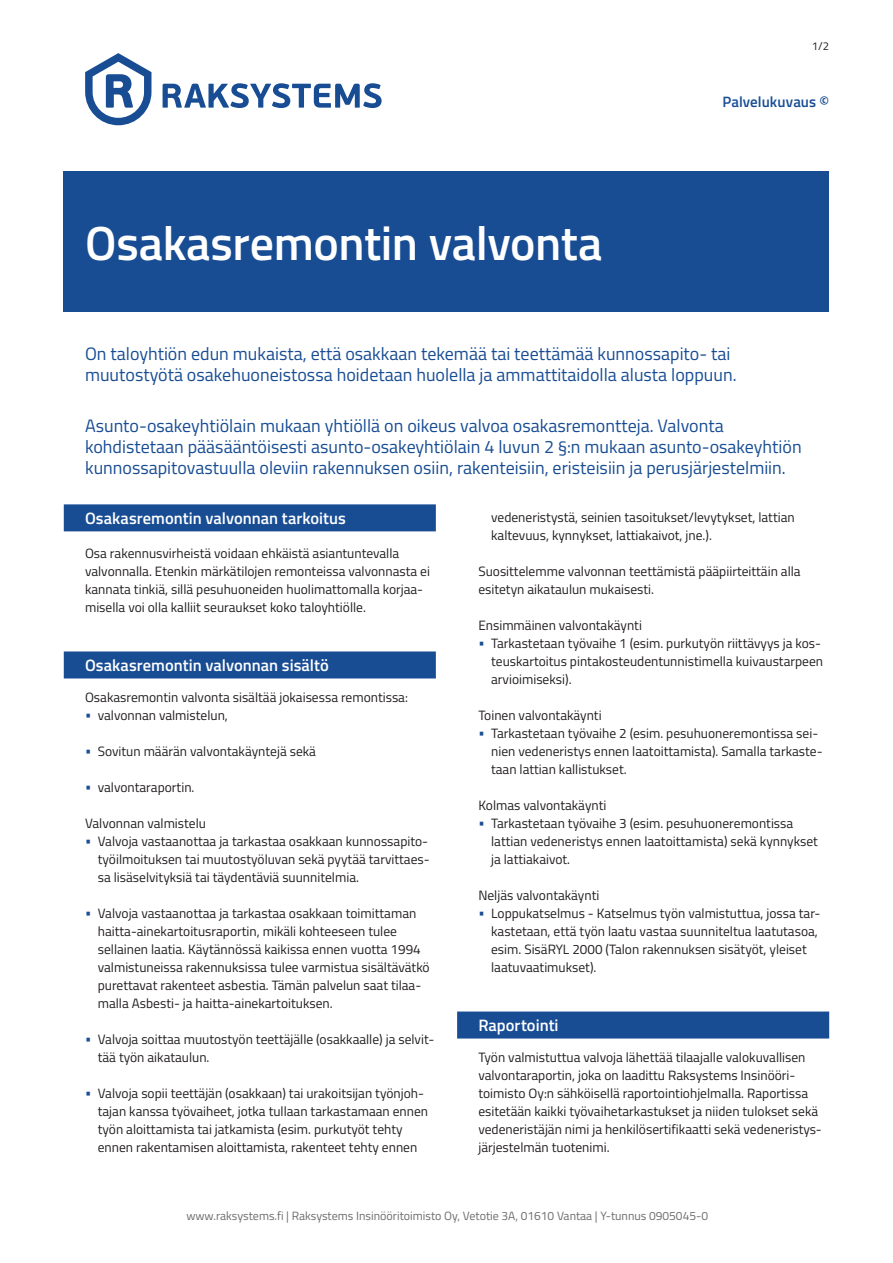
<style>
.page{position:relative;width:893px;height:1263px;background:#fff}
.page>*{position:absolute;margin:0;border:0;box-sizing:border-box;transform-origin:0 0}
.Pääotsikko{font:600 48px "Titillium";letter-spacing:-.01em;color:#fff}
.Ingressi{font:18px/21px "Titillium";color:#184d94}
.Pikkuotsikko{font:600 16.5px "Titillium";color:#fff}
.t1{font:600 15px "Titillium";letter-spacing:.005em;color:#184d94}
.Leipis{font:13.5px/18px "Titillium";color:#231f20}
.t2{font:12px "Titillium";color:#6c6d70}
.Leipis-2{font:11.4px "Titillium";color:#231f20}
.s1{color:#184d94}
</style>
<div class="page">
<div style="left:64px;top:172px;width:765px;height:140px;background:#184d94"></div>
<svg style="left:163px;top:83px;width:219px;height:25px"></svg>
<svg style="left:85px;top:53px;width:66px;height:72px"></svg>
<div style="left:64px;top:504px;width:372px;height:27px;background:#184d94"></div>
<div style="left:64px;top:651px;width:372px;height:27px;background:#184d94"></div>
<div style="left:457px;top:1011px;width:372px;height:27px;background:#184d94"></div>
<p class="Leipis-2" style="left:812px;top:37px;width:19px">1/2</p>
<p class="Pääotsikko" style="left:85px;top:207px;width:519px">Osakasremontin valvonta</p>
<p class="t1" style="left:722px;top:90px;width:108px">Palvelukuvaus ©</p>
<p class="Ingressi" style="left:85px;top:342px;width:653px">On taloyhtiön edun mukaista, että osakkaan tekemää tai teettämää kunnossapito- tai muutostyötä osakehuoneistossa hoidetaan huolella ja ammattitaidolla alusta loppuun.</p>
<p class="Ingressi" style="left:85px;top:414px;width:718px">Asunto-osakeyhtiölain mukaan yhtiöllä on oikeus valvoa osakasremontteja. Valvonta kohdistetaan pääsääntöisesti asunto-osakeyhtiölain 4 luvun 2 §:n mukaan asunto-osakeyhtiön kunnossapitovastuulla oleviin rakennuksen osiin, rakenteisiin, eristeisiin ja perusjärjestelmiin.</p>
<p class="Pikkuotsikko" style="left:85px;top:506px;width:262px">Osakasremontin valvonnan tarkoitus</p>
<p class="Leipis" style="left:85px;top:544px;width:346px">Osa rakennusvirheistä voidaan ehkäistä asiantuntevalla valvonnalla. Etenkin märkätilojen remonteissa valvonnasta ei kannata tinkiä, sillä pesuhuoneiden huolimattomalla korjaa&shy;misella voi olla kalliit seuraukset koko taloyhtiölle.</p>
<p class="Pikkuotsikko" style="left:85px;top:653px;width:245px">Osakasremontin valvonnan sisältö</p>
<p class="Leipis" style="left:85px;top:688px;width:324px">Osakasremontin valvonta sisältää jokaisessa remontissa:</p>
<p class="Leipis" style="left:85px;top:706px;width:144px"><span class="s1">•</span> valvonnan valmistelun,</p>
<p class="Leipis" style="left:85px;top:742px;width:232px"><span class="s1">•</span> Sovitun määrän valvontakäyntejä sekä</p>
<p class="Leipis" style="left:85px;top:778px;width:111px"><span class="s1">•</span> valvontaraportin.</p>
<p class="Leipis" style="left:85px;top:814px;width:122px">Valvonnan valmistelu</p>
<p class="Leipis" style="left:98px;top:832px;width:333px;text-align:justify;text-indent:-13px"><span class="s1">•</span> Valvoja vastaanottaa ja tarkastaa osakkaan kunnossapito&shy;työilmoituksen tai muutostyöluvan sekä pyytää tarvittaes&shy;sa lisäselvityksiä tai täydentäviä suunnitelmia.</p>
<p class="Leipis" style="left:98px;top:904px;width:333px;text-indent:-13px"><span class="s1">•</span> Valvoja vastaanottaa ja tarkastaa osakkaan toimittaman haitta-ainekartoitusraportin, mikäli kohteeseen tulee sellainen laatia. Käytännössä kaikissa ennen vuotta 1994 valmistuneissa rakennuksissa tulee varmistua sisältävätkö purettavat rakenteet asbestia. Tämän palvelun saat tilaa&shy;malla Asbesti- ja haitta-ainekartoituksen.</p>
<p class="Leipis" style="left:98px;top:1030px;width:338px;text-indent:-13px"><span class="s1">•</span> Valvoja soittaa muutostyön teettäjälle (osakkaalle) ja selvit&shy;tää työn aikataulun.</p>
<p class="Leipis" style="left:98px;top:1084px;width:332px;text-indent:-13px"><span class="s1">•</span> Valvoja sopii teettäjän (osakkaan) tai urakoitsijan työnjoh&shy;tajan kanssa työvaiheet, jotka tullaan tarkastamaan ennen työn aloittamista tai jatkamista (esim. purkutyöt tehty ennen rakentamisen aloittamista, rakenteet tehty ennen</p>
<p class="Leipis" style="left:491px;top:508px;width:305px">vedeneristystä, seinien tasoitukset/levytykset, lattian kaltevuus, kynnykset, lattiakaivot, jne.).</p>
<p class="Leipis" style="left:478px;top:562px;width:324px">Suosittelemme valvonnan teettämistä pääpiirteittäin alla esitetyn aikataulun mukaisesti.</p>
<p class="Leipis" style="left:478px;top:616px;width:165px">Ensimmäinen valvontakäynti</p>
<p class="Leipis" style="left:491px;top:634px;width:333px;text-indent:-13px"><span class="s1">•</span> Tarkastetaan työvaihe 1 (esim. purkutyön riittävyys ja kos&shy;teuskartoitus pintakosteudentunnistimella kuivaustarpeen arvioimiseksi).</p>
<p class="Leipis" style="left:478px;top:706px;width:125px">Toinen valvontakäynti</p>
<p class="Leipis" style="left:491px;top:724px;width:333px;text-indent:-13px"><span class="s1">•</span> Tarkastetaan työvaihe 2 (esim. pesuhuoneremontissa sei&shy;nien vedeneristys ennen laatoittamista). Samalla tarkaste&shy;taan lattian kallistukset.</p>
<p class="Leipis" style="left:478px;top:796px;width:130px">Kolmas valvontakäynti</p>
<p class="Leipis" style="left:491px;top:814px;width:328px;text-indent:-13px"><span class="s1">•</span> Tarkastetaan työvaihe 3 (esim. pesuhuoneremontissa lattian vedeneristys ennen laatoittamista) sekä kynnykset ja lattiakaivot.</p>
<p class="Leipis" style="left:478px;top:886px;width:122px">Neljäs valvontakäynti</p>
<p class="Leipis" style="left:491px;top:904px;width:331px;text-indent:-13px"><span class="s1">•</span> Loppukatselmus - Katselmus työn valmistuttua, jossa tar&shy;kastetaan, että työn laatu vastaa suunniteltua laatutasoa, esim. SisäRYL 2000 (Talon rakennuksen sisätyöt, yleiset laatuvaatimukset).</p>
<p class="Pikkuotsikko" style="left:478px;top:1013px;width:82px">Raportointi</p>
<p class="Leipis" style="left:478px;top:1048px;width:345px">Työn valmistuttua valvoja lähettää tilaajalle valokuvallisen valvontaraportin, joka on laadittu Raksystems Insinööri&shy;toimisto Oy:n sähköisellä raportointiohjelmalla. Raportissa esitetään kaikki työvaihetarkastukset ja niiden tulokset sekä vedeneristäjän nimi ja henkilösertifikaatti sekä vedeneristys&shy;järjestelmän tuotenimi.</p>
<p class="t2" style="left:186px;top:1207px;width:523px">www.raksystems.fi | Raksystems Insinööritoimisto Oy, Vetotie 3A, 01610 Vantaa | Y-tunnus 0905045-0</p>
</div>
